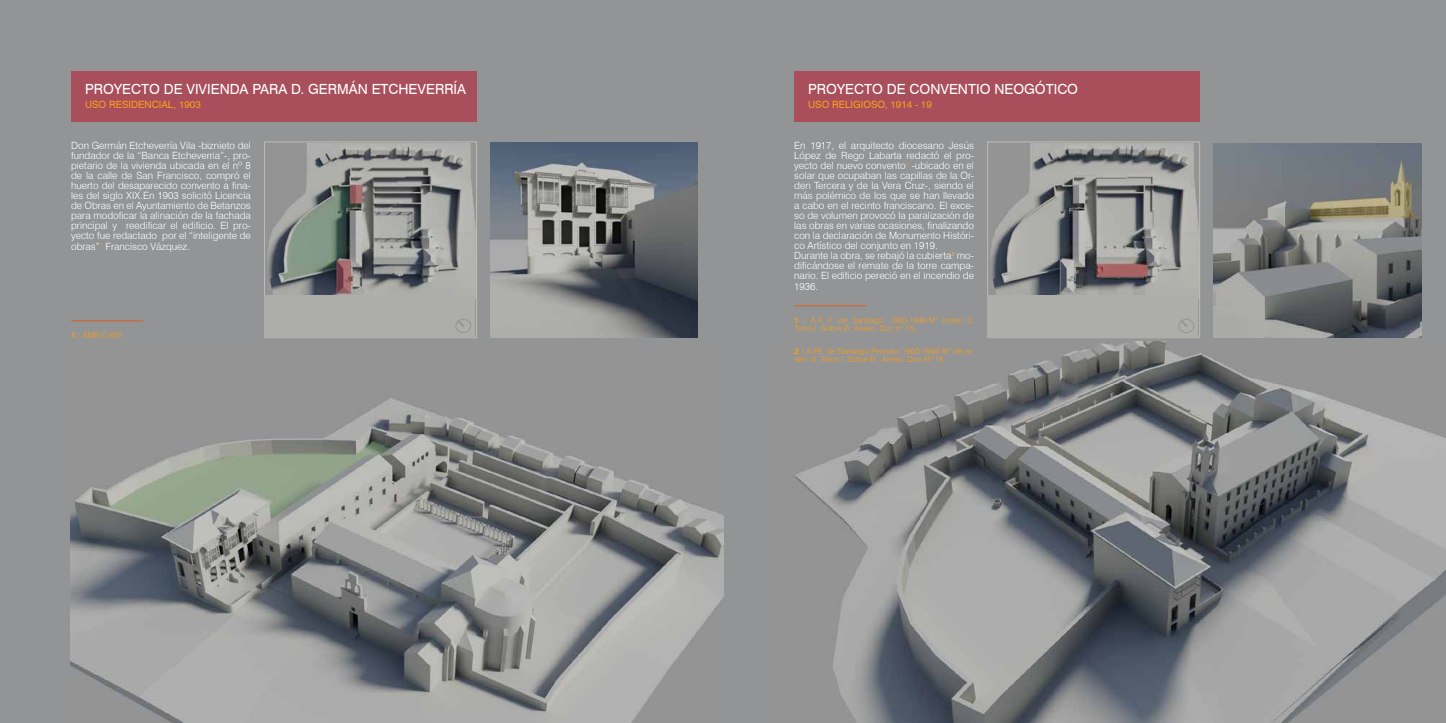
<style>
.page{position:relative;width:1446px;height:723px;background:#fff}
.page>*{position:absolute;margin:0;border:0;box-sizing:border-box;transform-origin:0 0}
.t1{font:14px "Swiss 721 BT";color:#fff}
.t2{font:300 10px/10px "Swiss 721 BT";color:#fff;text-align:justify}
.t3{font:10px "Swiss 721 BT";color:#f99f1c}
.t4{font:300 8px/8px "Swiss 721 BT";color:#f99f1c}
.s1{font-size:11px}
.s2{font-weight:700}
</style>
<div class="page">
<div style="left:0;top:0;width:730px;height:723px;background:#939496"></div>
<img style="left:490px;top:142px;width:208px;height:196px">
<img style="left:71px;top:398px;width:653px;height:325px">
<div style="left:71px;top:71px;width:406px;height:50px;background:#a94f5b"></div>
<hr style="left:71px;top:321px;width:72px;height:1px;background:#db5c1e">
<div style="left:724px;top:0;width:722px;height:723px;background:#939496"></div>
<img style="left:1213px;top:143px;width:208px;height:195px">
<img style="left:794px;top:342px;width:652px;height:380px">
<div style="left:794px;top:71px;width:406px;height:50px;background:#a94f5b"></div>
<hr style="left:794px;top:306px;width:72px;height:1px;background:#db5c1e">
<img style="left:267px;top:144px;width:208px;height:151px">
<div style="left:264px;top:142px;width:213px;height:196px;border:1px solid #bfbdb1"></div>
<div style="left:264px;top:295px;width:211px;height:42px;background:#adaea9"></div>
<div style="left:455px;top:319px;width:16px;height:14px;border:1px solid #939598;border-radius:50%"></div>
<svg style="left:455px;top:319px;width:12px;height:10px"></svg>
<img style="left:990px;top:144px;width:208px;height:151px">
<div style="left:987px;top:142px;width:213px;height:196px;border:1px solid #bfbdb1"></div>
<div style="left:987px;top:295px;width:211px;height:42px;background:#adaea9"></div>
<div style="left:1178px;top:319px;width:16px;height:14px;border:1px solid #939598;border-radius:50%"></div>
<svg style="left:1178px;top:319px;width:12px;height:10px"></svg>
<h1 class="t1" style="left:85px;top:81px;width:383px">PROYECTO DE VIVIENDA PARA D. GERMÁN ETCHEVERRÍA</h1>
<p class="t3" style="left:85px;top:99px;width:117px">USO RESIDENCIAL, 1903</p>
<p class="t2" style="left:71px;top:141px;width:181px">Don Germán Etcheverría Vila -biznieto del fundador de la “Banca Etcheverria”-, pro&shy;pietario de la vivienda ubicada en el nº 8 de la calle de San Francisco, compró el huerto del desaparecido convento a fina&shy;les del siglo XIX.En 1903 solicitó Licencia de Obras en el Ayuntamiento de Betanzos para modoficar la alinación de la fachada principal y reedificar el edificio. El pro&shy;yecto fue redactado por el “inteligente de</p>
<p class="t2" style="left:71px;top:242px;width:121px">obras”<sup>1</sup> Francisco Vázquez<span class="s1">.</span></p>
<p class="t4" style="left:71px;top:331px;width:54px"><span class="s2">1</span> / AMB-C-601</p>
<h1 class="t1" style="left:808px;top:81px;width:271px">PROYECTO DE CONVENTIO NEOGÓTICO</h1>
<p class="t3" style="left:808px;top:99px;width:125px">USO RELIGIOSO, 1914 - 19</p>
<p class="t2" style="left:794px;top:141px;width:181px;text-align:left">En 1917, el arquitecto diocesano Jesús López de Rego Labarta redactó el pro&shy;yecto del nuevo convento<sup>1</sup> -ubicado en el solar que ocupaban las capillas de la Or&shy;den Tercera y de la Vera Cruz-, siendo el más polémico de los que se han llevado a cabo en el recinto franciscano. El exce&shy;so de volumen provocó la paralización de las obras en varias ocasiones, finalizando con la declaración de Monumento Históri&shy;co Artístico del conjunto en 1919.<br>Durante la obra, se rebajó la cubierta<sup>2</sup> mo&shy;dificándose el remate de la torre campa&shy;nario. El edificio pereció en el incendio de</p>
<p class="t2" style="left:794px;top:282px;width:25px">1936.</p>
<p class="t4" style="left:794px;top:316px;width:181px"><span class="s2">1</span> / A.P. F. de Santiago. 1900-1949.Nº orden 2.<br>Tomo1. Sobre B. Anexo. Doc nº 15..</p>
<p class="t4" style="left:794px;top:347px;width:181px"><span class="s2">2</span> / A.P.F. de Santiago Periodo: 1900-1949 Nº de or&shy;den: 2. Tomo I. Sobre B.. Anexo..Doc.Nº 15.</p>
</div>
